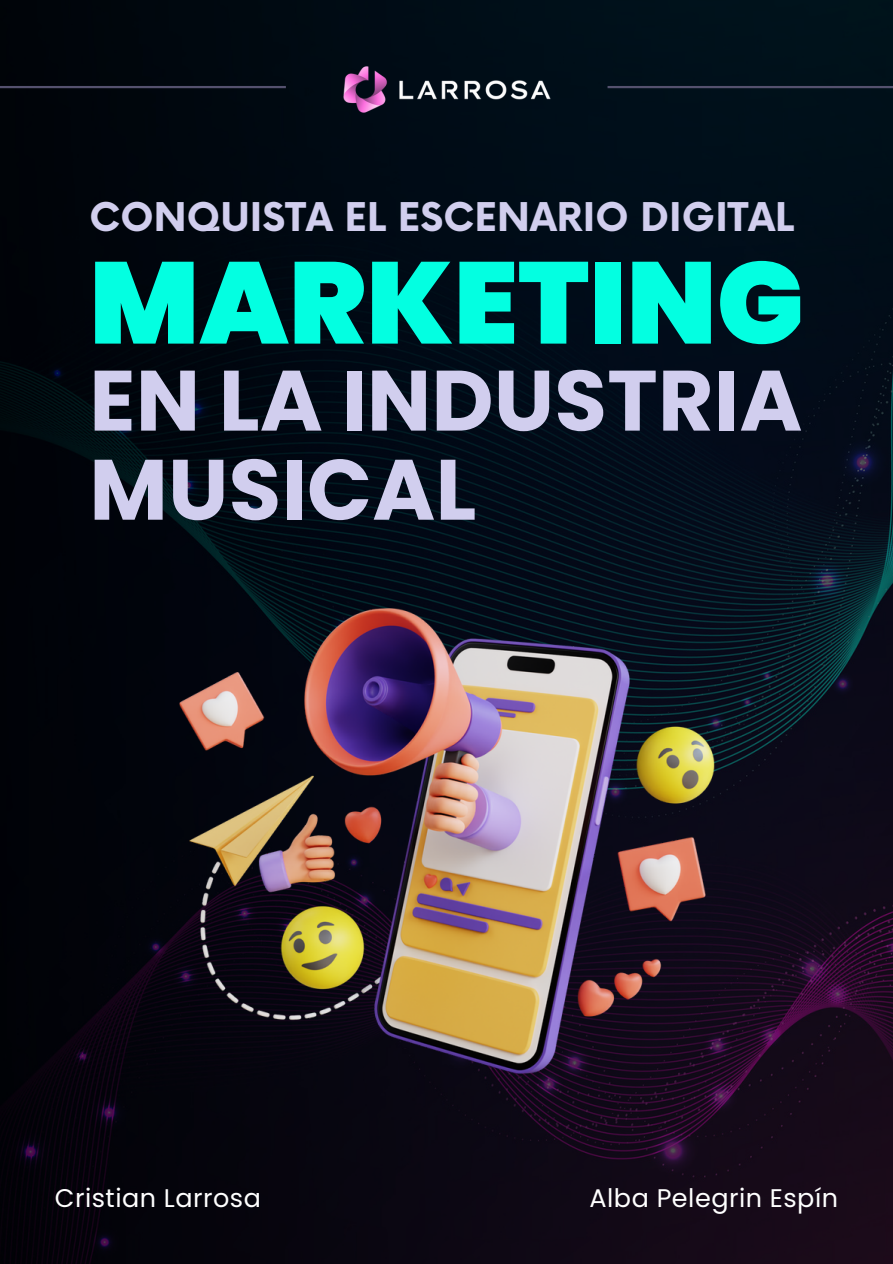
<style>
.page{position:relative;width:893px;height:1264px;background:#fff}
.page>*{position:absolute;margin:0;border:0;box-sizing:border-box;transform-origin:0 0}
.t1{font:900 115.65px "Poppins";color:#03ffe1}
.t2{font:700 85.5px/89.1px "Poppins";letter-spacing:.005em;color:#d1ceee}
.t3{font:700 38.55px "Now";letter-spacing:.005em;color:#d1ceee}
.t4{font:25.5px "Poppins";letter-spacing:.02em;color:#fff}
</style>
<div class="page">
<img style="left:0;top:0;width:892px;height:1263px">
<img style="left:180px;top:608px;width:534px;height:465px">
<img style="left:325px;top:48px;width:243px;height:82px">
<hr style="left:0;top:86px;width:286px;height:2px;background:#54516e">
<hr style="left:607px;top:86px;width:285px;height:2px;background:#54516e">
<h2 class="t3" style="left:89px;top:196px;width:706px">CONQUISTA EL ESCENARIO DIGITAL</h2>
<h3 class="t1" style="left:89px;top:222px;width:715px">MARKETING</h3>
<h1 class="t2" style="left:89px;top:356px;width:714px">EN LA INDUSTRIA<br>MUSICAL</h1>
<p class="t4" style="left:55px;top:1180px;width:208px">Cristian Larrosa</p>
<p class="t4" style="left:589px;top:1180px;width:250px">Alba Pelegrin Espín</p>
</div>
